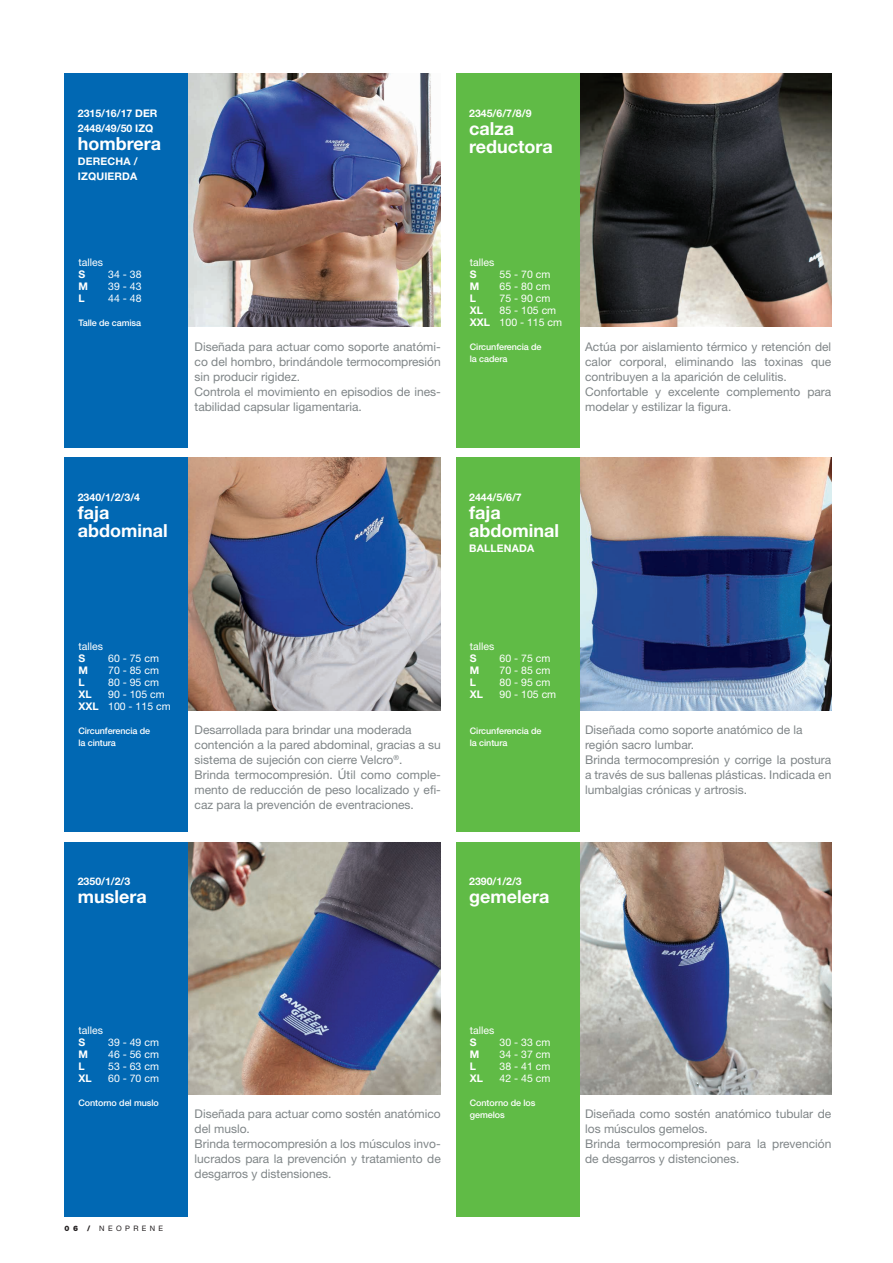
<style>
.page{position:relative;width:893px;height:1263px;background:#fff}
.page>*{position:absolute;margin:0;border:0;box-sizing:border-box;transform-origin:0 0}
.t1{font:700 18px/18px "Helvetica Neue LT Std";color:#fff}
.t2{font:12px/15px "Helvetica Neue LT Std";color:#7f8587}
.t3{font:10.5px/12px "Helvetica Neue LT Std";color:#fff}
.t4{font:700 10.5px/15px "Helvetica Neue LT Std";color:#fff}
.t5{font:500 9px/12px "Helvetica Neue LT Std";letter-spacing:-.01em;color:#fff}
.t6{font:7.5px "Helvetica Neue LT Std";letter-spacing:.45em;color:#231f20}
.s1{font-weight:700}
.s2{font-weight:900}
</style>
<div class="page">
<img style="left:188px;top:73px;width:253px;height:253px">
<img style="left:188px;top:457px;width:253px;height:253px">
<img style="left:188px;top:843px;width:253px;height:251px">
<img style="left:579px;top:73px;width:252px;height:253px">
<img style="left:579px;top:457px;width:252px;height:253px">
<img style="left:579px;top:843px;width:252px;height:251px">
<div style="left:65px;top:73px;width:123px;height:374px;background:#0168b3"></div>
<div style="left:456px;top:73px;width:123px;height:374px;background:#60bb46"></div>
<div style="left:65px;top:457px;width:123px;height:375px;background:#0168b3"></div>
<div style="left:456px;top:457px;width:123px;height:375px;background:#60bb46"></div>
<div style="left:65px;top:842px;width:123px;height:374px;background:#0168b3"></div>
<div style="left:456px;top:842px;width:123px;height:374px;background:#60bb46"></div>
<p class="t4" style="left:78px;top:105px;width:81px">2315/16/17 DER<br>2448/49/50 IZQ</p>
<h1 class="t1" style="left:78px;top:134px;width:85px">hombrera</h1>
<p class="t4" style="left:78px;top:153px;width:61px">DERECHA /<br>IZQUIERDA</p>
<p class="t3" style="left:78px;top:256px;width:26px">talles</p>
<p class="t4" style="left:78px;top:266px;width:8px">S</p>
<p class="t3" style="left:108px;top:268px;width:35px">34 - 38</p>
<p class="t4" style="left:78px;top:278px;width:11px">M</p>
<p class="t3" style="left:108px;top:280px;width:35px">39 - 43</p>
<p class="t4" style="left:78px;top:290px;width:8px">L</p>
<p class="t3" style="left:108px;top:292px;width:35px">44 - 48</p>
<p class="t5" style="left:78px;top:316px;width:64px">Talle de camisa</p>
<p class="t4" style="left:469px;top:105px;width:64px">2345/6/7/8/9</p>
<h1 class="t1" style="left:469px;top:119px;width:85px">calza reductora</h1>
<p class="t2" style="left:195px;top:339px;width:248px">Diseñada para actuar como soporte anatómi&shy;co del hombro, brindándole termocompresión sin producir rigidez.<br>Controla el movimiento en episodios de ines&shy;tabilidad capsular ligamentaria.</p>
<p class="t3" style="left:470px;top:256px;width:26px">talles</p>
<p class="t4" style="left:470px;top:266px;width:8px">S</p>
<p class="t3" style="left:500px;top:268px;width:52px">55 - 70 cm</p>
<p class="t4" style="left:470px;top:278px;width:11px">M</p>
<p class="t3" style="left:500px;top:280px;width:52px">65 - 80 cm</p>
<p class="t4" style="left:470px;top:290px;width:8px">L</p>
<p class="t3" style="left:500px;top:292px;width:52px">75 - 90 cm</p>
<p class="t4" style="left:470px;top:302px;width:15px">XL</p>
<p class="t3" style="left:470px;top:304px;width:94px;text-indent:30px">85 - 105 cm<br><span class="s1">XXL</span> 100 - 115 cm</p>
<p class="t5" style="left:470px;top:340px;width:73px">Circunferencia de la cadera</p>
<p class="t2" style="left:585px;top:339px;width:248px">Actúa por aislamiento térmico y retención del calor corporal, eliminando las toxinas que contribuyen a la aparición de celulitis.<br>Confortable y excelente complemento para modelar y estilizar la figura.</p>
<p class="t4" style="left:78px;top:489px;width:64px">2340/1/2/3/4</p>
<h1 class="t1" style="left:78px;top:503px;width:91px">faja abdominal</h1>
<p class="t4" style="left:469px;top:489px;width:54px">2444/5/6/7</p>
<h1 class="t1" style="left:469px;top:503px;width:91px">faja abdominal</h1>
<p class="t4" style="left:469px;top:540px;width:67px">BALLENADA</p>
<p class="t3" style="left:78px;top:640px;width:26px">talles</p>
<p class="t4" style="left:78px;top:650px;width:8px">S</p>
<p class="t3" style="left:108px;top:652px;width:52px">60 - 75 cm</p>
<p class="t4" style="left:78px;top:662px;width:11px">M</p>
<p class="t3" style="left:108px;top:664px;width:52px">70 - 85 cm</p>
<p class="t4" style="left:78px;top:674px;width:8px">L</p>
<p class="t3" style="left:108px;top:676px;width:52px">80 - 95 cm</p>
<p class="t4" style="left:78px;top:686px;width:15px">XL</p>
<p class="t3" style="left:78px;top:688px;width:94px;text-indent:30px">90 - 105 cm<br><span class="s1">XXL</span> 100 - 115 cm</p>
<p class="t5" style="left:78px;top:724px;width:73px">Circunferencia de la cintura</p>
<p class="t2" style="left:195px;top:722px;width:248px">Desarrollada para brindar una moderada contención a la pared abdominal, gracias a su sistema de sujeción con cierre Velcro<sup>®</sup>.<br>Brinda termocompresión. Útil como comple&shy;mento de reducción de peso localizado y efi&shy;caz para la prevención de eventraciones.</p>
<p class="t4" style="left:78px;top:873px;width:54px">2350/1/2/3</p>
<h1 class="t1" style="left:78px;top:887px;width:70px">muslera</h1>
<p class="t3" style="left:470px;top:640px;width:26px">talles</p>
<p class="t4" style="left:470px;top:650px;width:8px">S</p>
<p class="t3" style="left:500px;top:652px;width:52px">60 - 75 cm</p>
<p class="t4" style="left:470px;top:662px;width:11px">M</p>
<p class="t3" style="left:500px;top:664px;width:52px">70 - 85 cm</p>
<p class="t4" style="left:470px;top:674px;width:8px">L</p>
<p class="t3" style="left:500px;top:676px;width:52px">80 - 95 cm</p>
<p class="t4" style="left:470px;top:686px;width:15px">XL</p>
<p class="t3" style="left:500px;top:688px;width:58px">90 - 105 cm</p>
<p class="t5" style="left:470px;top:724px;width:73px">Circunferencia de la cintura</p>
<p class="t4" style="left:469px;top:873px;width:54px">2390/1/2/3</p>
<h1 class="t1" style="left:469px;top:887px;width:82px">gemelera</h1>
<p class="t2" style="left:585px;top:722px;width:248px">Diseñada como soporte anatómico de la región sacro lumbar.<br>Brinda termocompresión y corrige la postura a través de sus ballenas plásticas. Indicada en lumbalgias crónicas y artrosis.</p>
<p class="t3" style="left:78px;top:1024px;width:26px">talles</p>
<p class="t4" style="left:78px;top:1034px;width:8px">S</p>
<p class="t3" style="left:108px;top:1036px;width:52px">39 - 49 cm</p>
<p class="t4" style="left:78px;top:1046px;width:11px">M</p>
<p class="t3" style="left:108px;top:1048px;width:52px">46 - 56 cm</p>
<p class="t4" style="left:78px;top:1058px;width:8px">L</p>
<p class="t3" style="left:108px;top:1060px;width:52px">53 - 63 cm</p>
<p class="t4" style="left:78px;top:1070px;width:15px">XL</p>
<p class="t3" style="left:108px;top:1072px;width:52px">60 - 70 cm</p>
<p class="t5" style="left:78px;top:1096px;width:82px">Contorno del muslo</p>
<p class="t6" style="left:65px;top:1223px;width:100px"><span class="s2">06 /</span> NEOPRENE</p>
<p class="t2" style="left:195px;top:1106px;width:248px">Diseñada para actuar como sostén anatómico del muslo.<br>Brinda termocompresión a los músculos invo&shy;lucrados para la prevención y tratamiento de desgarros y distensiones.</p>
<p class="t3" style="left:470px;top:1024px;width:26px">talles</p>
<p class="t4" style="left:470px;top:1034px;width:8px">S</p>
<p class="t3" style="left:500px;top:1036px;width:52px">30 - 33 cm</p>
<p class="t4" style="left:470px;top:1046px;width:11px">M</p>
<p class="t3" style="left:500px;top:1048px;width:52px">34 - 37 cm</p>
<p class="t4" style="left:470px;top:1058px;width:8px">L</p>
<p class="t3" style="left:500px;top:1060px;width:52px">38 - 41 cm</p>
<p class="t4" style="left:470px;top:1070px;width:15px">XL</p>
<p class="t3" style="left:500px;top:1072px;width:52px">42 - 45 cm</p>
<p class="t5" style="left:470px;top:1096px;width:67px">Contorno de los gemelos</p>
<p class="t2" style="left:585px;top:1106px;width:248px">Diseñada como sostén anatómico tubular de los músculos gemelos.<br>Brinda termocompresión para la prevención de desgarros y distenciones.</p>
</div>
